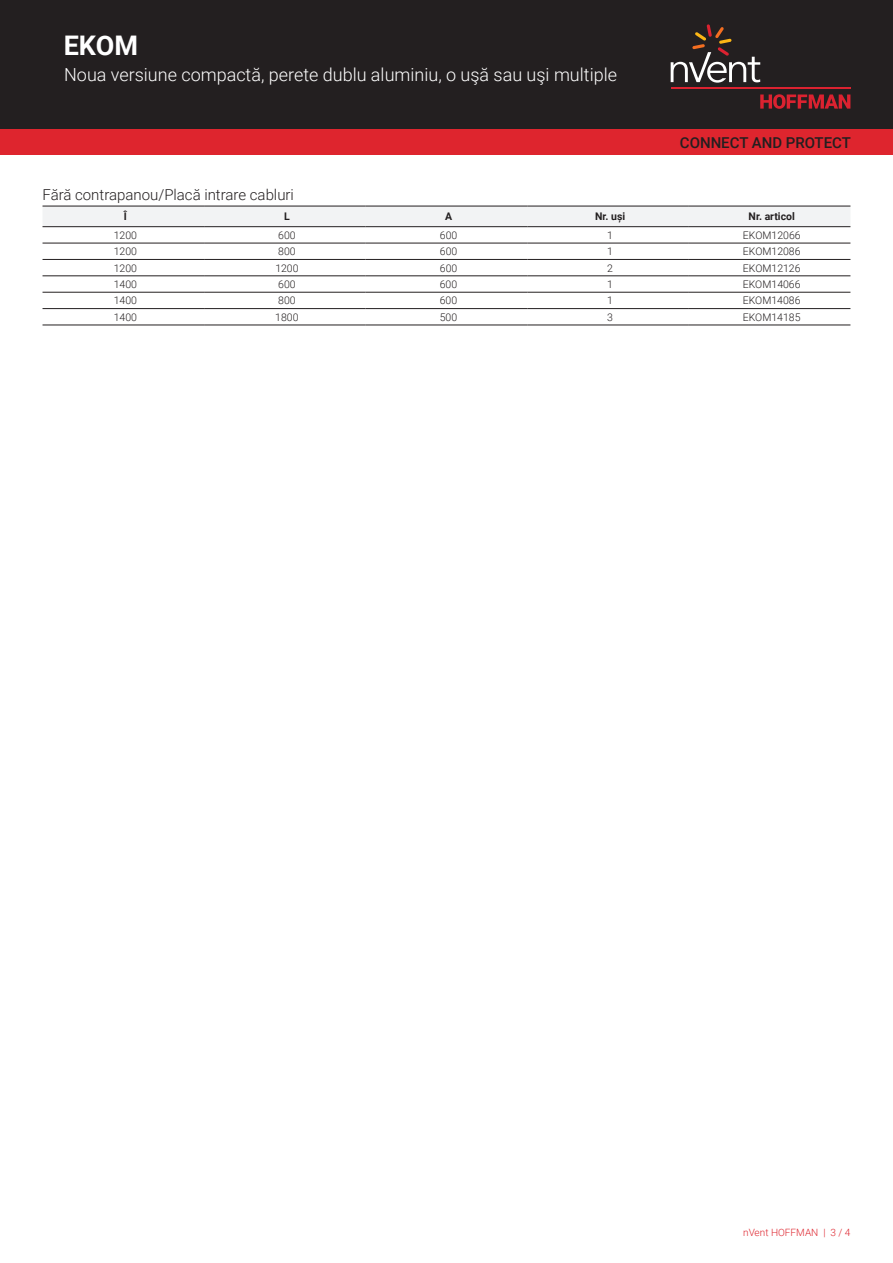
<style>
.page{position:relative;width:893px;height:1263px;background:#fff}
.page>*{position:absolute;margin:0;border:0;box-sizing:border-box;transform-origin:0 0}
.t1{font:700 27px "Roboto";color:#fff}
.t2{font:300 18px "Roboto";color:#fff}
.t3{font:300 15px "Roboto";color:#231f20}
.t4{font:500 15px "Roboto";color:#231f20}
.t5{font:300 10.5px "Roboto";color:#231f20}
.t6{font:700 10.5px "Roboto";color:#231f20}
.t7{font:300 10.05px "Roboto";color:#de252e}
</style>
<div class="page">
<div style="left:0;top:0;width:893px;height:129px;background:#231f20"></div>
<svg style="left:760px;top:94px;width:90px;height:15px"></svg>
<hr style="left:671px;top:88px;width:179px;height:1px;background:#db2230">
<svg style="left:671px;top:24px;width:89px;height:59px"></svg>
<div style="left:0;top:129px;width:893px;height:26px;background:#de252e"></div>
<div style="left:43px;top:207px;width:807px;height:19px;background:#f2f3f4"></div>
<hr style="left:43px;top:206px;width:161px;height:1px;background:#231f20">
<hr style="left:204px;top:206px;width:162px;height:1px;background:#231f20">
<hr style="left:366px;top:206px;width:161px;height:1px;background:#231f20">
<hr style="left:527px;top:206px;width:162px;height:1px;background:#231f20">
<hr style="left:689px;top:206px;width:161px;height:1px;background:#231f20">
<hr style="left:43px;top:243px;width:161px;height:1px;background:#231f20">
<hr style="left:204px;top:243px;width:162px;height:1px;background:#231f20">
<hr style="left:366px;top:243px;width:161px;height:1px;background:#231f20">
<hr style="left:527px;top:243px;width:162px;height:1px;background:#231f20">
<hr style="left:689px;top:243px;width:161px;height:1px;background:#231f20">
<hr style="left:43px;top:259px;width:161px;height:1px;background:#231f20">
<hr style="left:204px;top:259px;width:162px;height:1px;background:#231f20">
<hr style="left:366px;top:259px;width:161px;height:1px;background:#231f20">
<hr style="left:527px;top:259px;width:162px;height:1px;background:#231f20">
<hr style="left:689px;top:259px;width:161px;height:1px;background:#231f20">
<hr style="left:43px;top:276px;width:161px;height:1px;background:#231f20">
<hr style="left:204px;top:276px;width:162px;height:1px;background:#231f20">
<hr style="left:366px;top:276px;width:161px;height:1px;background:#231f20">
<hr style="left:527px;top:276px;width:162px;height:1px;background:#231f20">
<hr style="left:689px;top:276px;width:161px;height:1px;background:#231f20">
<hr style="left:43px;top:292px;width:161px;height:1px;background:#231f20">
<hr style="left:204px;top:292px;width:162px;height:1px;background:#231f20">
<hr style="left:366px;top:292px;width:161px;height:1px;background:#231f20">
<hr style="left:527px;top:292px;width:162px;height:1px;background:#231f20">
<hr style="left:689px;top:292px;width:161px;height:1px;background:#231f20">
<hr style="left:43px;top:308px;width:161px;height:1px;background:#231f20">
<hr style="left:204px;top:308px;width:162px;height:1px;background:#231f20">
<hr style="left:366px;top:308px;width:161px;height:1px;background:#231f20">
<hr style="left:527px;top:308px;width:162px;height:1px;background:#231f20">
<hr style="left:689px;top:308px;width:161px;height:1px;background:#231f20">
<hr style="left:43px;top:325px;width:161px;height:1px;background:#231f20">
<hr style="left:204px;top:325px;width:162px;height:1px;background:#231f20">
<hr style="left:366px;top:325px;width:161px;height:1px;background:#231f20">
<hr style="left:527px;top:325px;width:162px;height:1px;background:#231f20">
<hr style="left:689px;top:325px;width:161px;height:1px;background:#231f20">
<hr style="left:43px;top:226px;width:161px;height:1px;background:#231f20">
<hr style="left:204px;top:226px;width:162px;height:1px;background:#231f20">
<hr style="left:366px;top:226px;width:161px;height:1px;background:#231f20">
<hr style="left:527px;top:226px;width:162px;height:1px;background:#231f20">
<hr style="left:689px;top:226px;width:161px;height:1px;background:#231f20">
<h1 class="t1" style="left:64px;top:26px;width:76px">EKOM</h1>
<h2 class="t2" style="left:64px;top:62px;width:554px">Noua versiune compactă, perete dublu aluminiu, o uşă sau uşi multiple</h2>
<h3 class="t4" style="left:680px;top:132px;width:173px">CONNECT AND PROTECT</h3>
<h3 class="t3" style="left:43px;top:184px;width:253px">Fără contrapanou/Placă intrare cabluri</h3>
<p class="t6" style="left:124px;top:209px;width:5px">Î</p>
<p class="t6" style="left:284px;top:209px;width:7px">L</p>
<p class="t6" style="left:445px;top:209px;width:9px">A</p>
<p class="t6" style="left:595px;top:209px;width:32px">Nr. uși</p>
<p class="t6" style="left:749px;top:209px;width:48px">Nr. articol</p>
<p class="t5" style="left:114px;top:228px;width:25px">1200</p>
<p class="t5" style="left:278px;top:228px;width:19px">600</p>
<p class="t5" style="left:440px;top:228px;width:19px">600</p>
<p class="t5" style="left:607px;top:228px;width:7px">1</p>
<p class="t5" style="left:743px;top:228px;width:59px">EKOM12066</p>
<p class="t5" style="left:114px;top:244px;width:25px">1200</p>
<p class="t5" style="left:278px;top:244px;width:19px">800</p>
<p class="t5" style="left:440px;top:244px;width:19px">600</p>
<p class="t5" style="left:607px;top:244px;width:7px">1</p>
<p class="t5" style="left:743px;top:244px;width:59px">EKOM12086</p>
<p class="t5" style="left:114px;top:260px;width:25px">1200</p>
<p class="t5" style="left:275px;top:260px;width:25px">1200</p>
<p class="t5" style="left:440px;top:260px;width:19px">600</p>
<p class="t5" style="left:607px;top:260px;width:7px">2</p>
<p class="t5" style="left:743px;top:260px;width:59px">EKOM12126</p>
<p class="t5" style="left:114px;top:277px;width:25px">1400</p>
<p class="t5" style="left:278px;top:277px;width:19px">600</p>
<p class="t5" style="left:440px;top:277px;width:19px">600</p>
<p class="t5" style="left:607px;top:277px;width:7px">1</p>
<p class="t5" style="left:743px;top:277px;width:59px">EKOM14066</p>
<p class="t5" style="left:114px;top:293px;width:25px">1400</p>
<p class="t5" style="left:278px;top:293px;width:19px">800</p>
<p class="t5" style="left:440px;top:293px;width:19px">600</p>
<p class="t5" style="left:607px;top:293px;width:7px">1</p>
<p class="t5" style="left:743px;top:293px;width:59px">EKOM14086</p>
<p class="t5" style="left:114px;top:310px;width:25px">1400</p>
<p class="t5" style="left:275px;top:310px;width:25px">1800</p>
<p class="t5" style="left:440px;top:310px;width:19px">500</p>
<p class="t5" style="left:607px;top:310px;width:7px">3</p>
<p class="t5" style="left:743px;top:310px;width:59px">EKOM14185</p>
<p class="t7" style="left:743px;top:1226px;width:109px">nVent HOFFMAN | 3 / 4</p>
</div>
